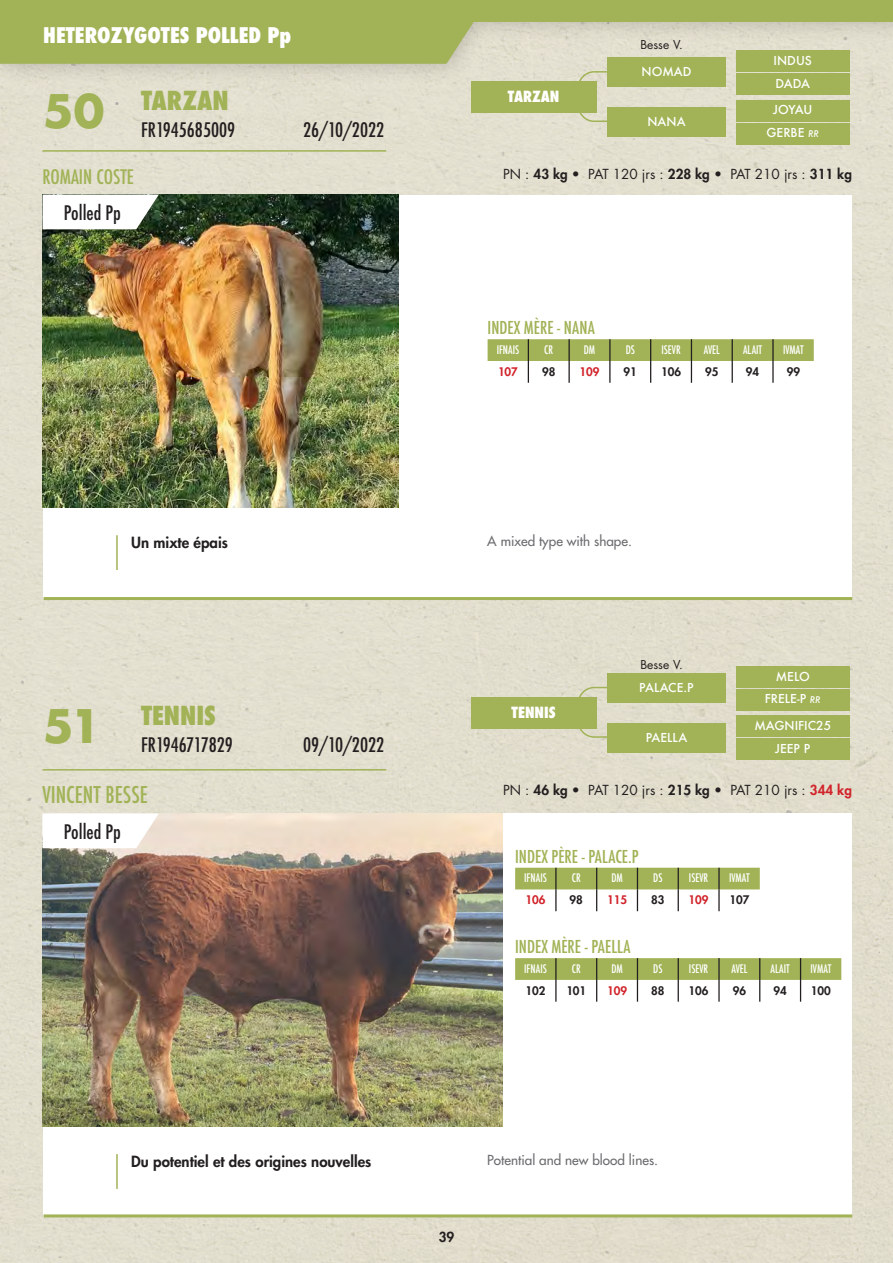
<style>
.page{position:relative;width:893px;height:1263px;background:#e2dfce}
.page>*{position:absolute;margin:0;border:0;box-sizing:border-box;transform-origin:0 0}
.t1{font:700 45px "Futura";color:#a1b356}
.t2{font:800 condensed 25.5px "Futura";color:#a1b356}
.t3{font:500 condensed 22.5px "Futura";color:#a1b356}
.t4{font:800 condensed 21px "Futura";color:#fff}
.t5{font:500 condensed 19.5px "Futura";color:#231f20}
.t6{font:500 condensed 19.5px "Futura";color:#a1b356}
.t7{font:500 condensed 17.25px "Futura";color:#a1b356}
.t8{font:800 15px "Futura Std";color:#231f20}
.t9{font:800 condensed 15px "Futura";color:#fff}
.t10{font:13.5px "Futura Std";color:#231f20}
.t11{font:500 13.5px "Futura Std";color:#6c6d70}
.t12{font:800 13.5px "Futura Std";color:#231f20}
.t13{font:500 12px "Futura";color:#fff}
.t14{font:12px "Futura Std";color:#231f20}
.t15{font:500 condensed 11.55px "Futura";color:#fff;scale:.96 1}
.t16{font:800 11.55px "Futura Std";color:#231f20}
.t17{font:800 11.55px "Futura Std";color:#d1232a}
.s1{font-style:italic;font-size:9px}
.s2{font-weight:800}
.s3{font-weight:800;color:#d1232a}
</style>
<div class="page">
<div style="left:43px;top:813px;width:809px;height:404px;background:#fff"></div>
<div style="left:43px;top:195px;width:809px;height:403px;background:#fff"></div>
<hr style="left:44px;top:597px;width:808px;height:3px;background:#a1b356">
<hr style="left:44px;top:1214px;width:808px;height:3px;background:#a1b356">
<img style="left:43px;top:195px;width:356px;height:313px">
<hr style="left:116px;top:535px;width:2px;height:35px;background:#a1b356">
<hr style="left:116px;top:1154px;width:2px;height:35px;background:#a1b356">
<svg style="left:43px;top:195px;width:116px;height:34px"></svg>
<img style="left:43px;top:813px;width:460px;height:314px">
<div style="left:736px;top:666px;width:114px;height:21px;background:#a1b356"></div>
<div style="left:736px;top:689px;width:114px;height:21px;background:#a1b356"></div>
<div style="left:736px;top:716px;width:114px;height:21px;background:#a1b356"></div>
<div style="left:736px;top:739px;width:114px;height:21px;background:#a1b356"></div>
<svg style="left:578px;top:686px;width:57px;height:52px"></svg>
<div style="left:607px;top:674px;width:119px;height:29px;background:#a1b356"></div>
<div style="left:607px;top:723px;width:119px;height:29px;background:#a1b356"></div>
<div style="left:471px;top:697px;width:126px;height:32px;background:#a1b356"></div>
<svg style="left:43px;top:813px;width:116px;height:35px"></svg>
<svg style="left:515px;top:868px;width:245px;height:43px"></svg>
<hr style="left:718px;top:889px;width:2px;height:22px;background:#231f20">
<svg style="left:488px;top:339px;width:326px;height:44px"></svg>
<hr style="left:772px;top:361px;width:2px;height:22px;background:#231f20">
<svg style="left:515px;top:958px;width:326px;height:44px"></svg>
<div style="left:0;top:0;width:893px;height:86px;background:#231f20;opacity:.19"></div>
<svg style="left:0;top:0;width:893px;height:64px;fill:#a1b356"></svg>
<hr style="left:43px;top:769px;width:343px;height:1px;background:#a1b356">
<div style="left:736px;top:51px;width:114px;height:21px;background:#a1b356"></div>
<div style="left:736px;top:74px;width:114px;height:21px;background:#a1b356"></div>
<div style="left:736px;top:100px;width:114px;height:21px;background:#a1b356"></div>
<div style="left:736px;top:123px;width:114px;height:21px;background:#a1b356"></div>
<svg style="left:576px;top:70px;width:60px;height:52px"></svg>
<div style="left:607px;top:58px;width:119px;height:29px;background:#a1b356"></div>
<div style="left:607px;top:108px;width:119px;height:29px;background:#a1b356"></div>
<div style="left:471px;top:82px;width:126px;height:31px;background:#a1b356"></div>
<hr style="left:43px;top:150px;width:343px;height:2px;background:#a1b356">
<p class="t4" style="left:43px;top:20px;width:250px">HETEROZYGOTES POLLED Pp</p>
<p class="t1" style="left:43px;top:78px;width:63px">50</p>
<p class="t2" style="left:141px;top:83px;width:89px">TARZAN</p>
<p class="t5" style="left:141px;top:117px;width:96px">FR1945685009</p>
<p class="t5" style="left:303px;top:117px;width:83px">26/10/2022</p>
<p class="t6" style="left:43px;top:165px;width:93px">ROMAIN COSTE</p>
<p class="t5" style="left:64px;top:200px;width:59px">Polled Pp</p>
<p class="t9" style="left:508px;top:87px;width:53px">TARZAN</p>
<p class="t14" style="left:640px;top:37px;width:44px">Besse V.</p>
<p class="t13" style="left:641px;top:63px;width:52px">NOMAD</p>
<p class="t13" style="left:647px;top:113px;width:40px">NANA</p>
<p class="t13" style="left:774px;top:52px;width:40px">INDUS</p>
<p class="t13" style="left:776px;top:75px;width:36px">DADA</p>
<p class="t13" style="left:773px;top:102px;width:40px">JOYAU</p>
<p class="t13" style="left:766px;top:124px;width:54px">GERBE <span class="s1">RR</span></p>
<p class="t10" style="left:503px;top:166px;width:350px">PN : <span class="s2">43 kg</span> • PAT 120 jrs : <span class="s2">228 kg</span> • PAT 210 jrs : <span class="s2">311 kg</span></p>
<p class="t7" style="left:488px;top:317px;width:109px">INDEX MÈRE - NANA</p>
<p class="t15" style="left:497px;top:342px;width:25px">IFNAIS</p>
<p class="t15" style="left:544px;top:342px;width:11px">CR</p>
<p class="t15" style="left:584px;top:342px;width:13px">DM</p>
<p class="t15" style="left:626px;top:342px;width:11px">DS</p>
<p class="t15" style="left:661px;top:342px;width:22px">ISEVR</p>
<p class="t15" style="left:704px;top:342px;width:18px">AVEL</p>
<p class="t15" style="left:743px;top:342px;width:21px">ALAIT</p>
<p class="t15" style="left:783px;top:342px;width:23px">IVMAT</p>
<p class="t17" style="left:498px;top:364px;width:21px">107</p>
<p class="t16" style="left:542px;top:364px;width:15px">98</p>
<p class="t17" style="left:579px;top:364px;width:21px">109</p>
<p class="t16" style="left:624px;top:364px;width:15px">91</p>
<p class="t16" style="left:661px;top:364px;width:21px">106</p>
<p class="t16" style="left:705px;top:364px;width:15px">95</p>
<p class="t16" style="left:746px;top:364px;width:15px">94</p>
<p class="t16" style="left:787px;top:364px;width:15px">99</p>
<p class="t8" style="left:131px;top:532px;width:98px">Un mixte épais</p>
<p class="t11" style="left:487px;top:533px;width:146px">A mixed type with shape.</p>
<p class="t1" style="left:43px;top:694px;width:59px">51</p>
<p class="t2" style="left:141px;top:698px;width:76px">TENNIS</p>
<p class="t5" style="left:141px;top:733px;width:93px">FR1946717829</p>
<p class="t5" style="left:303px;top:733px;width:83px">09/10/2022</p>
<p class="t9" style="left:512px;top:702px;width:46px">TENNIS</p>
<p class="t14" style="left:640px;top:657px;width:44px">Besse V.</p>
<p class="t13" style="left:639px;top:679px;width:56px">PALACE.P</p>
<p class="t13" style="left:646px;top:729px;width:43px">PAELLA</p>
<p class="t13" style="left:776px;top:668px;width:36px">MELO</p>
<p class="t13" style="left:765px;top:691px;width:57px">FRELE-P <span class="s1">RR</span></p>
<p class="t13" style="left:754px;top:717px;width:78px">MAGNIFIC25</p>
<p class="t13" style="left:775px;top:740px;width:37px">JEEP P</p>
<p class="t3" style="left:43px;top:780px;width:107px">VINCENT BESSE</p>
<p class="t5" style="left:64px;top:819px;width:59px">Polled Pp</p>
<p class="t10" style="left:503px;top:781px;width:350px">PN : <span class="s2">46 kg</span> • PAT 120 jrs : <span class="s2">215 kg</span> • PAT 210 jrs : <span class="s3">344 kg</span></p>
<p class="t7" style="left:515px;top:845px;width:125px">INDEX PÈRE - PALACE.P</p>
<p class="t15" style="left:524px;top:871px;width:25px">IFNAIS</p>
<p class="t15" style="left:572px;top:871px;width:11px">CR</p>
<p class="t15" style="left:611px;top:871px;width:13px">DM</p>
<p class="t15" style="left:653px;top:871px;width:11px">DS</p>
<p class="t15" style="left:689px;top:871px;width:22px">ISEVR</p>
<p class="t15" style="left:729px;top:871px;width:23px">IVMAT</p>
<p class="t17" style="left:526px;top:892px;width:21px">106</p>
<p class="t16" style="left:570px;top:892px;width:15px">98</p>
<p class="t17" style="left:607px;top:892px;width:21px">115</p>
<p class="t16" style="left:651px;top:892px;width:15px">83</p>
<p class="t17" style="left:689px;top:892px;width:21px">109</p>
<p class="t16" style="left:729px;top:892px;width:21px">107</p>
<p class="t7" style="left:515px;top:936px;width:117px">INDEX MÈRE - PAELLA</p>
<p class="t15" style="left:524px;top:961px;width:25px">IFNAIS</p>
<p class="t15" style="left:572px;top:961px;width:11px">CR</p>
<p class="t15" style="left:611px;top:961px;width:13px">DM</p>
<p class="t15" style="left:653px;top:961px;width:11px">DS</p>
<p class="t15" style="left:689px;top:961px;width:22px">ISEVR</p>
<p class="t15" style="left:731px;top:961px;width:18px">AVEL</p>
<p class="t15" style="left:771px;top:961px;width:21px">ALAIT</p>
<p class="t15" style="left:811px;top:961px;width:23px">IVMAT</p>
<p class="t16" style="left:526px;top:983px;width:21px">102</p>
<p class="t16" style="left:566px;top:983px;width:21px">101</p>
<p class="t17" style="left:607px;top:983px;width:21px">109</p>
<p class="t16" style="left:651px;top:983px;width:15px">88</p>
<p class="t16" style="left:689px;top:983px;width:21px">106</p>
<p class="t16" style="left:733px;top:983px;width:15px">96</p>
<p class="t16" style="left:773px;top:983px;width:15px">94</p>
<p class="t16" style="left:811px;top:983px;width:21px">100</p>
<p class="t8" style="left:131px;top:1151px;width:242px">Du potentiel et des origines nouvelles</p>
<p class="t11" style="left:487px;top:1152px;width:172px">Potential and new blood lines.</p>
<p class="t12" style="left:439px;top:1229px;width:17px">39</p>
</div>
